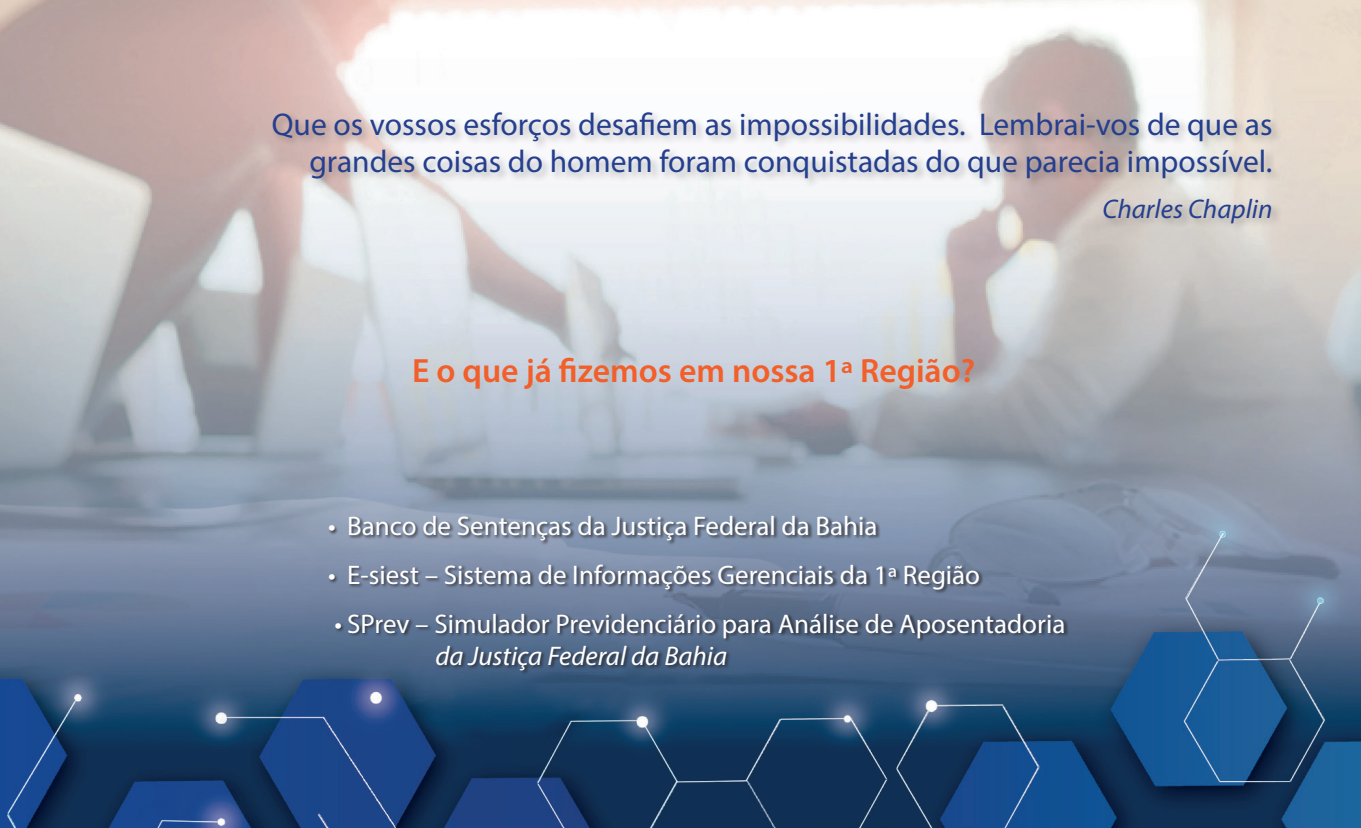
<style>
.page{position:relative;width:1361px;height:828px;background:#fff}
.page>*{position:absolute;margin:0;border:0;box-sizing:border-box;transform-origin:0 0}
.t1{font:600 33.75px "Myriad Pro";color:#f25f2a}
.t2{font:31.5px/37.8px "Myriad Pro";color:#253f8e;text-align:right}
.t3{font:27px "Myriad Pro";color:#fff}
.t4{font:italic 27px "Myriad Pro";color:#fff}
.t5{font:italic 27px "Myriad Pro";color:#253f8e}
</style>
<div class="page">
<img style="left:0;top:0;width:1360px;height:828px">
<div style="left:271px;top:110px;width:1011px;height:124px;background:#231f20;opacity:.3"></div>
<div style="left:328px;top:515px;width:740px;height:160px;background:#231f20;opacity:.75"></div>
<p class="t2" style="left:272px;top:105px;width:1002px">Que os vossos esforços desafiem as impossibilidades. Lembrai-vos de que as grandes coisas do homem foram conquistadas do que parecia impossível.</p>
<p class="t5" style="left:1102px;top:192px;width:171px">Charles Chaplin</p>
<p class="t1" style="left:412px;top:349px;width:564px">E o que já fizemos em nossa 1ª Região?</p>
<p class="t3" style="left:328px;top:509px;width:551px">• Banco de Sentenças da Justiça Federal da Bahia</p>
<p class="t3" style="left:328px;top:558px;width:653px">• E-siest – Sistema de Informações Gerenciais da 1ª Região</p>
<p class="t3" style="left:334px;top:607px;width:732px">• SPrev – Simulador Previdenciário para Análise de Aposentadoria</p>
<p class="t4" style="left:435px;top:639px;width:293px">da Justiça Federal da Bahia</p>
</div>
